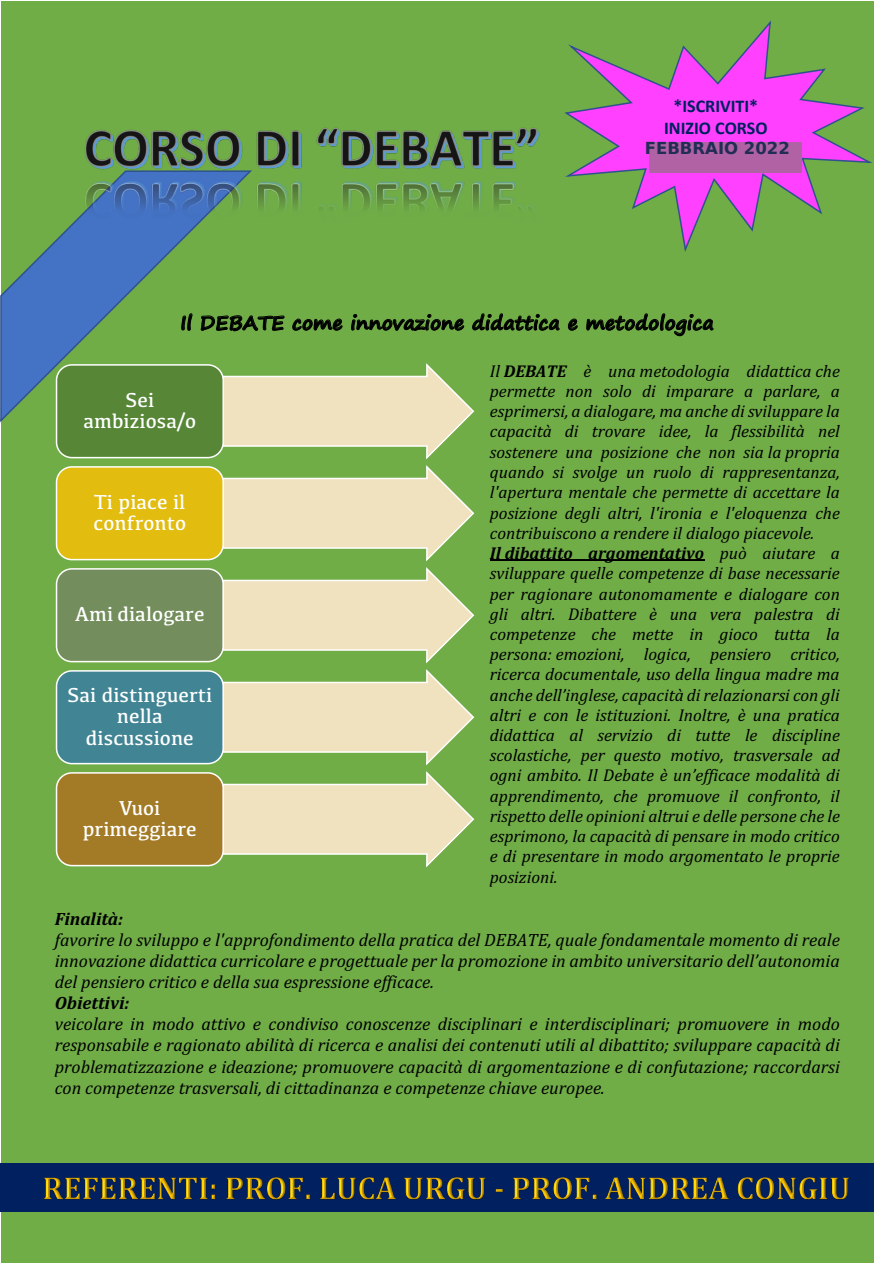
<style>
.page{position:relative;width:893px;height:1263px;background:#fff}
.page>*{position:absolute;margin:0;border:0;box-sizing:border-box;transform-origin:0 0}
.t1{font:20.85px/21.6px "Kefa";letter-spacing:.005em;color:#fff;text-align:center}
.t2{font:700 19.05px "Segoe Print";color:#000}
.t3{font:italic 18px/21.1px "Cambria";color:#000;text-align:justify}
.t4{font:700 18px/21.9px "Calibri";color:#002060;text-align:center}
.t5{font:italic 700 18px "Cambria";color:#000}
.t6{font:italic 17.25px/20.2px "Cambria";color:#000}
.t7{font:700 16.5px "DejaVu Sans";color:#222d56}
.s1{font-weight:700}
</style>
<div class="page">
<div style="left:1px;top:2px;width:872px;height:1261px;background:#70ad47"></div>
<hr style="left:490px;top:559px;width:214px;height:2px;background:#000">
<svg style="left:564px;top:18px;width:310px;height:237px"></svg>
<div style="left:0;top:1163px;width:873px;height:48px;background:#002060"></div>
<img style="left:43px;top:1176px;width:807px;height:24px">
<svg style="left:0;top:223px;width:221px;height:201px"></svg>
<img style="left:73px;top:127px;width:467px;height:110px">
<div style="left:57px;top:365px;width:166px;height:93px;background:#548235;border-radius:15px"></div>
<div style="left:56px;top:364px;width:168px;height:94px;border:2px solid #fff;border-radius:15px"></div>
<div style="left:57px;top:467px;width:166px;height:93px;background:#e2bc0e;border-radius:15px"></div>
<div style="left:56px;top:466px;width:168px;height:94px;border:2px solid #fff;border-radius:15px"></div>
<div style="left:57px;top:569px;width:166px;height:93px;background:#738e5c;border-radius:15px"></div>
<div style="left:56px;top:568px;width:168px;height:94px;border:2px solid #fff;border-radius:15px"></div>
<div style="left:57px;top:671px;width:166px;height:93px;background:#418594;border-radius:15px"></div>
<div style="left:56px;top:670px;width:168px;height:94px;border:2px solid #fff;border-radius:15px"></div>
<svg style="left:222px;top:363px;width:253px;height:505px"></svg>
<div style="left:57px;top:773px;width:166px;height:93px;background:#a37b26;border-radius:15px"></div>
<div style="left:56px;top:772px;width:168px;height:94px;border:2px solid #fff;border-radius:15px"></div>
<div style="left:649px;top:142px;width:153px;height:31px;background:#b062a4"></div>
<p class="t4" style="left:654px;top:95px;width:124px">*ISCRIVITI*<br>INIZIO CORSO<br>11 gennaio 2022</p>
<p class="t7" style="left:645px;top:135px;width:147px">FEBBRAIO 2022</p>
<p class="t2" style="left:180px;top:305px;width:535px">Il DEBATE come innovazione didattica e metodologica</p>
<p class="t6" style="left:490px;top:360px;width:352px">Il <span class="s1">DEBATE</span> è una metodologia didattica che permette non solo di imparare a parlare, a esprimersi, a dialogare, ma anche di sviluppare la capacità di trovare idee, la flessibilità nel sostenere una posizione che non sia la propria quando si svolge un ruolo di rappresentanza, l'apertura mentale che permette di accettare la posizione degli altri, l'ironia e l'eloquenza che contribuiscono a rendere il dialogo piacevole.<br><span class="s1">Il dibattito argomentativo</span> può aiutare a sviluppare quelle competenze di base necessarie per ragionare autonomamente e dialogare con gli altri. Dibattere è una vera palestra di competenze che mette in gioco tutta la persona: emozioni, logica, pensiero critico, ricerca documentale, uso della lingua madre ma anche dell’inglese, capacità di relazionarsi con gli altri e con le istituzioni. Inoltre, è una pratica didattica al servizio di tutte le discipline scolastiche, per questo motivo, trasversale ad ogni ambito. Il Debate è un’efficace modalità di apprendimento, che promuove il confronto, il rispetto delle opinioni altrui e delle persone che le esprimono, la capacità di pensare in modo critico e di presentare in modo argomentato le proprie posizioni.</p>
<p class="t1" style="left:83px;top:388px;width:114px">Sei ambiziosa/o</p>
<p class="t1" style="left:94px;top:490px;width:94px;text-align:left">Ti piace il confronto</p>
<p class="t1" style="left:75px;top:603px;width:131px">Ami dialogare</p>
<p class="t1" style="left:67px;top:683px;width:146px">Sai distinguerti nella discussione</p>
<p class="t1" style="left:83px;top:796px;width:115px">Vuoi primeggiare</p>
<p class="t5" style="left:55px;top:906px;width:70px">Finalità:</p>
<p class="t3" style="left:55px;top:928px;width:787px">favorire lo sviluppo e l'approfondimento della pratica del DEBATE, quale fondamentale momento di reale innovazione didattica curricolare e progettuale per la promozione in ambito universitario dell’autonomia del pensiero critico e della sua espressione efficace.</p>
<p class="t5" style="left:55px;top:990px;width:76px">Obiettivi:</p>
<p class="t3" style="left:55px;top:1013px;width:787px">veicolare in modo attivo e condiviso conoscenze disciplinari e interdisciplinari; promuovere in modo responsabile e ragionato abilità di ricerca e analisi dei contenuti utili al dibattito; sviluppare capacità di problematizzazione e ideazione; promuovere capacità di argomentazione e di confutazione; raccordarsi con competenze trasversali, di cittadinanza e competenze chiave europee.</p>
</div>
